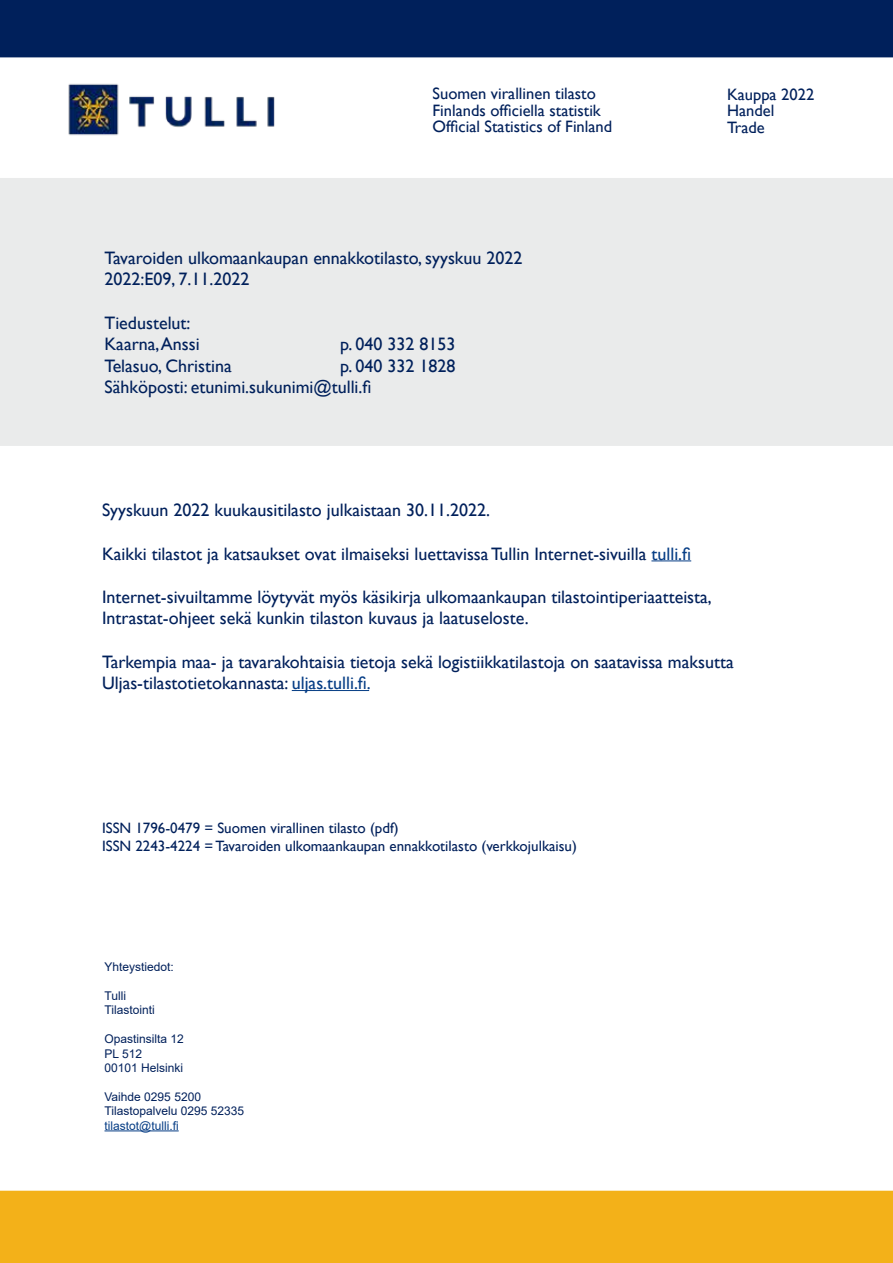
<style>
.page{position:relative;width:893px;height:1263px;background:#fff}
.page>*{position:absolute;margin:0;border:0;box-sizing:border-box;transform-origin:0 0}
.t1{font:18px/21.6px "Gill Sans";color:#00205b}
.t2{font:16.5px/16.5px "Gill Sans";color:#00205b}
.t3{font:15px/18px "Gill Sans";color:#00205b}
.t4{font:12px/14.4px "Arial";color:#00205b}
.t5{font:12px "Arial";color:#063d85}
.s1{color:#063d85}
</style>
<div class="page">
<div style="left:0;top:178px;width:893px;height:268px;background:#eaebeb"></div>
<hr style="left:651px;top:560px;width:40px;height:1px;background:#063d85">
<hr style="left:292px;top:690px;width:77px;height:1px;background:#063d85">
<hr style="left:104px;top:1130px;width:75px;height:1px;background:#063d85">
<div style="left:0;top:0;width:893px;height:57px;background:#00205b"></div>
<div style="left:0;top:1191px;width:893px;height:72px;background:#f3b119"></div>
<img style="left:68px;top:83px;width:207px;height:53px">
<p class="t2" style="left:433px;top:86px;width:181px">Suomen virallinen tilasto<br>Finlands officiella statistik<br>Official Statistics of Finland</p>
<p class="t2" style="left:727px;top:86px;width:89px">Kauppa 2022<br>Handel<br>Trade</p>
<p class="t1" style="left:104px;top:247px;width:420px">Tavaroiden ulkomaankaupan ennakkotilasto, syyskuu 2022<br>2022:E09, 7.11.2022</p>
<p class="t1" style="left:104px;top:312px;width:97px">Tiedustelut:<br>Kaarna, Anssi</p>
<p class="t1" style="left:340px;top:334px;width:117px">p. 040 332 8153</p>
<p class="t1" style="left:104px;top:355px;width:353px;text-indent:235px">p. 040 332 1828<br>Sähköposti: etunimi.sukunimi@tulli.fi</p>
<p class="t1" style="left:104px;top:355px;width:129px">Telasuo, Christina</p>
<p class="t1" style="left:102px;top:500px;width:390px">Syyskuun 2022 kuukausitilasto julkaistaan 30.11.2022.</p>
<p class="t1" style="left:102px;top:543px;width:591px">Kaikki tilastot ja katsaukset ovat ilmaiseksi luettavissa Tullin Internet-sivuilla <span class="s1">tulli.fi</span></p>
<p class="t1" style="left:102px;top:586px;width:611px">Internet-sivuiltamme löytyvät myös käsikirja ulkomaankaupan tilastointiperiaatteista,<br>Intrastat-ohjeet sekä kunkin tilaston kuvaus ja laatuseloste.</p>
<p class="t1" style="left:102px;top:651px;width:633px">Tarkempia maa- ja tavarakohtaisia tietoja sekä logistiikkatilastoja on saatavissa maksutta<br>Uljas-tilastotietokannasta: <span class="s1">uljas.tulli.fi.</span></p>
<p class="t3" style="left:102px;top:819px;width:476px">ISSN 1796-0479 = Suomen virallinen tilasto (pdf)<br>ISSN 2243-4224 = Tavaroiden ulkomaankaupan ennakkotilasto (verkkojulkaisu)</p>
<p class="t4" style="left:104px;top:960px;width:71px">Yhteystiedot:</p>
<p class="t4" style="left:104px;top:988px;width:52px">Tulli<br>Tilastointi</p>
<p class="t4" style="left:104px;top:1032px;width:81px">Opastinsilta 12<br>PL 512<br>00101 Helsinki</p>
<p class="t4" style="left:104px;top:1089px;width:141px">Vaihde 0295 5200<br>Tilastopalvelu 0295 52335</p>
<p class="t5" style="left:104px;top:1117px;width:76px">tilastot@tulli.fi</p>
</div>
